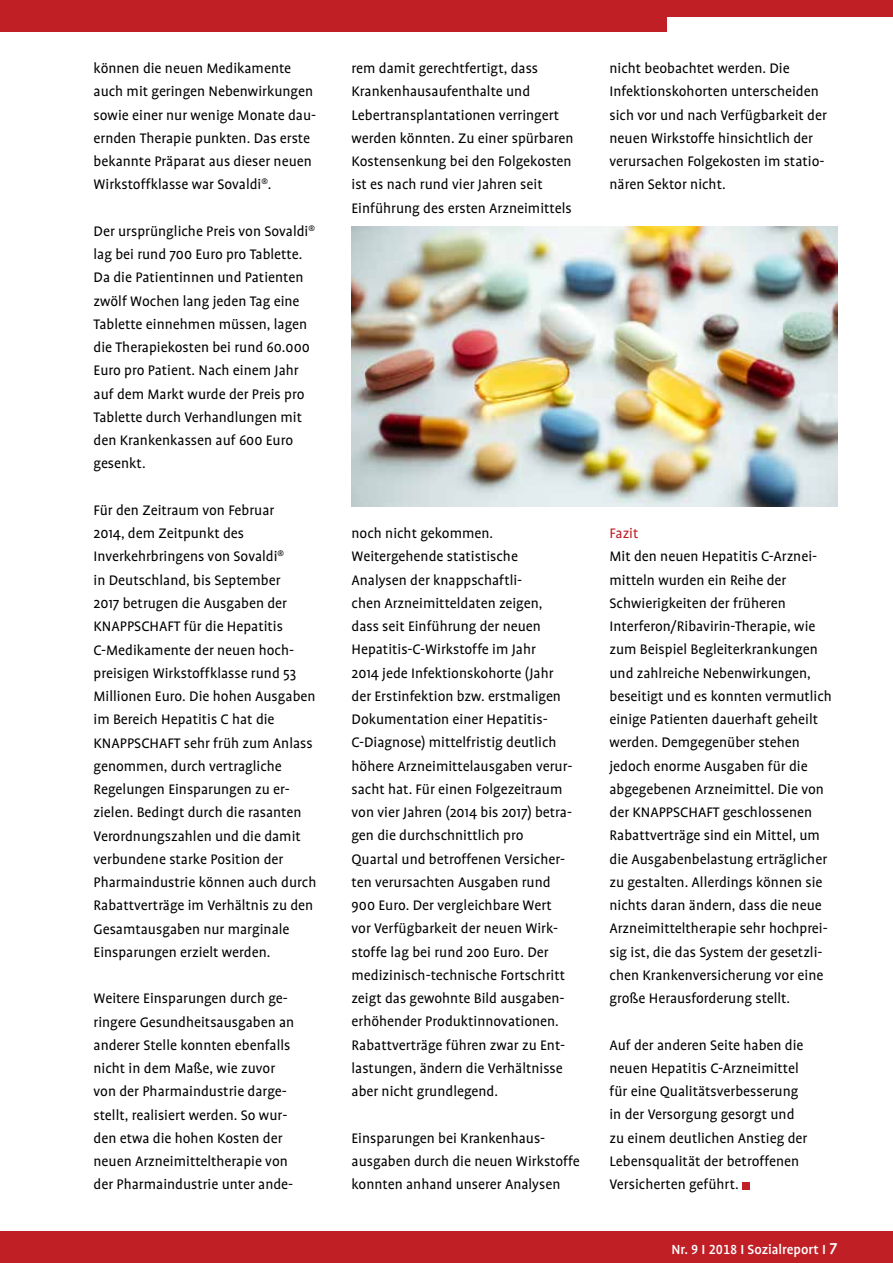
<style>
.page{position:relative;width:893px;height:1263px;background:#fff}
.page>*{position:absolute;margin:0;border:0;box-sizing:border-box;transform-origin:0 0}
.t1{font:15.75px/23.2px "Profile";color:#000}
.t2{font:15.75px "Profile";color:#c11f26}
.t3{font:500 15px "Profile";color:#fff}
.s1{font-family:"Profile NO"}
.s2{font-family:"Profile NO";font-size:18px}
</style>
<div class="page">
<div style="left:0;top:0;width:893px;height:32px;background:#c11f26"></div>
<div style="left:0;top:1231px;width:893px;height:32px;background:#c11f26"></div>
<div style="left:668px;top:17px;width:225px;height:26px;background:#fff"></div>
<div style="left:742px;top:1182px;width:7px;height:7px;background:#c11f26"></div>
<img style="left:351px;top:226px;width:487px;height:281px">
<p class="t1" style="left:94px;top:57px;width:224px">können die neuen Medikamente auch mit geringen Nebenwirkungen sowie einer nur wenige Monate dau&shy;ernden Therapie punkten. Das erste bekannte Präparat aus dieser neuen Wirkstoffklasse war Sovaldi<sup>®</sup>.</p>
<p class="t1" style="left:94px;top:220px;width:223px">Der ursprüngliche Preis von Sovaldi<sup>® </sup>lag bei rund 700 Euro pro Tablette.<br>Da die Patientinnen und Patienten zwölf Wochen lang jeden Tag eine<br>Tablette einnehmen müssen, lagen die Therapiekosten bei rund 60.000<br>Euro pro Patient. Nach einem Jahr auf dem Markt wurde der Preis pro<br>Tablette durch Verhandlungen mit den Krankenkassen auf 600 Euro gesenkt.</p>
<p class="t1" style="left:94px;top:499px;width:224px">Für den Zeitraum von Februar<br>2014, dem Zeitpunkt des<br>Inverkehrbringens von Sovaldi<sup>®<br></sup>in Deutschland, bis September<br>2017 betrugen die Ausgaben der<br>KNAPPSCHAFT für die Hepatitis<br>C-Medikamente der neuen hoch&shy;preisigen Wirkstoffklasse rund 53<br>Millionen Euro. Die hohen Ausgaben im Bereich Hepatitis C hat die<br>KNAPPSCHAFT sehr früh zum Anlass genommen, durch vertragliche<br>Regelungen Einsparungen zu er&shy;zielen. Bedingt durch die rasanten<br>Verordnungszahlen und die damit verbundene starke Position der<br>Pharmaindustrie können auch durch<br>Rabattverträge im Verhältnis zu den<br>Gesamtausgaben nur marginale<br>Einsparungen erzielt werden.</p>
<p class="t1" style="left:94px;top:987px;width:202px">Weitere Einsparungen durch ge&shy;ringere Gesundheitsausgaben an anderer Stelle konnten ebenfalls nicht in dem Maße, wie zuvor von der Pharmaindustrie darge&shy;stellt, realisiert werden. So wur&shy;den etwa die hohen Kosten der neuen Arzneimitteltherapie von der Pharmaindustrie unter ande-</p>
<p class="t1" style="left:352px;top:57px;width:223px">rem damit gerechtfertigt, dass Krankenhausaufenthalte und Lebertransplantationen verringert werden könnten. Zu einer spürbaren Kostensenkung bei den Folgekosten ist es nach rund vier Jahren seit Einführung des ersten Arzneimittels</p>
<p class="t1" style="left:609px;top:57px;width:219px">nicht beobachtet werden. Die<br>Infektionskohorten unterscheiden sich vor und nach Verfügbarkeit der neuen Wirkstoffe hinsichtlich der verursachen Folgekosten im statio&shy;nären Sektor nicht.</p>
<p class="t1" style="left:352px;top:522px;width:223px">noch nicht gekommen.<br>Weitergehende statistische Analysen der knappschaftli-<br>chen Arzneimitteldaten zeigen, dass seit Einführung der neuen Hepatitis-C-Wirkstoffe im Jahr<br>2014 jede Infektionskohorte (Jahr der Erstinfektion bzw. erstmaligen Dokumentation einer Hepatitis-C-Diagnose) mittelfristig deutlich höhere Arzneimittelausgaben verur&shy;sacht hat. Für einen Folgezeitraum von vier Jahren (2014 bis 2017) betra&shy;gen die durchschnittlich pro Quartal und betroffenen Versicher&shy;ten verursachten Ausgaben rund 900 Euro. Der vergleichbare Wert vor Verfügbarkeit der neuen Wirk&shy;stoffe lag bei rund 200 Euro. Der medizinisch-technische Fortschritt zeigt das gewohnte Bild ausgaben&shy;erhöhender Produktinnovationen.<br>Rabattverträge führen zwar zu Ent&shy;lastungen, ändern die Verhältnisse aber nicht grundlegend.</p>
<p class="t1" style="left:352px;top:1126px;width:230px">Einsparungen bei Krankenhaus&shy;ausgaben durch die neuen Wirkstoffe konnten anhand unserer Analysen</p>
<p class="t2" style="left:609px;top:525px;width:30px">Fazit</p>
<p class="t1" style="left:609px;top:545px;width:224px">Mit den neuen Hepatitis C-Arznei&shy;mitteln wurden ein Reihe der Schwierigkeiten der früheren Interferon/Ribavirin-Therapie, wie zum Beispiel Begleiterkrankungen und zahlreiche Nebenwirkungen, beseitigt und es konnten vermutlich einige Patienten dauerhaft geheilt werden. Demgegenüber stehen jedoch enorme Ausgaben für die abgegebenen Arzneimittel. Die von der KNAPPSCHAFT geschlossenen Rabattverträge sind ein Mittel, um die Ausgabenbelastung erträglicher zu gestalten. Allerdings können sie nichts daran ändern, dass die neue Arzneimitteltherapie sehr hochprei&shy;sig ist, die das System der gesetzli&shy;chen Krankenversicherung vor eine große Herausforderung stellt.</p>
<p class="t1" style="left:609px;top:1033px;width:199px">Auf der anderen Seite haben die neuen Hepatitis C-Arzneimittel für eine Qualitätsverbesserung in der Versorgung gesorgt und zu einem deutlichen Anstieg der<br>Lebensqualität der betroffenen<br>Versicherten geführt.</p>
<p class="t3" style="left:671px;top:1241px;width:168px">Nr. <span class="s1">9</span> I <span class="s1">2018</span> I Sozialreport I <span class="s2">7</span></p>
</div>
